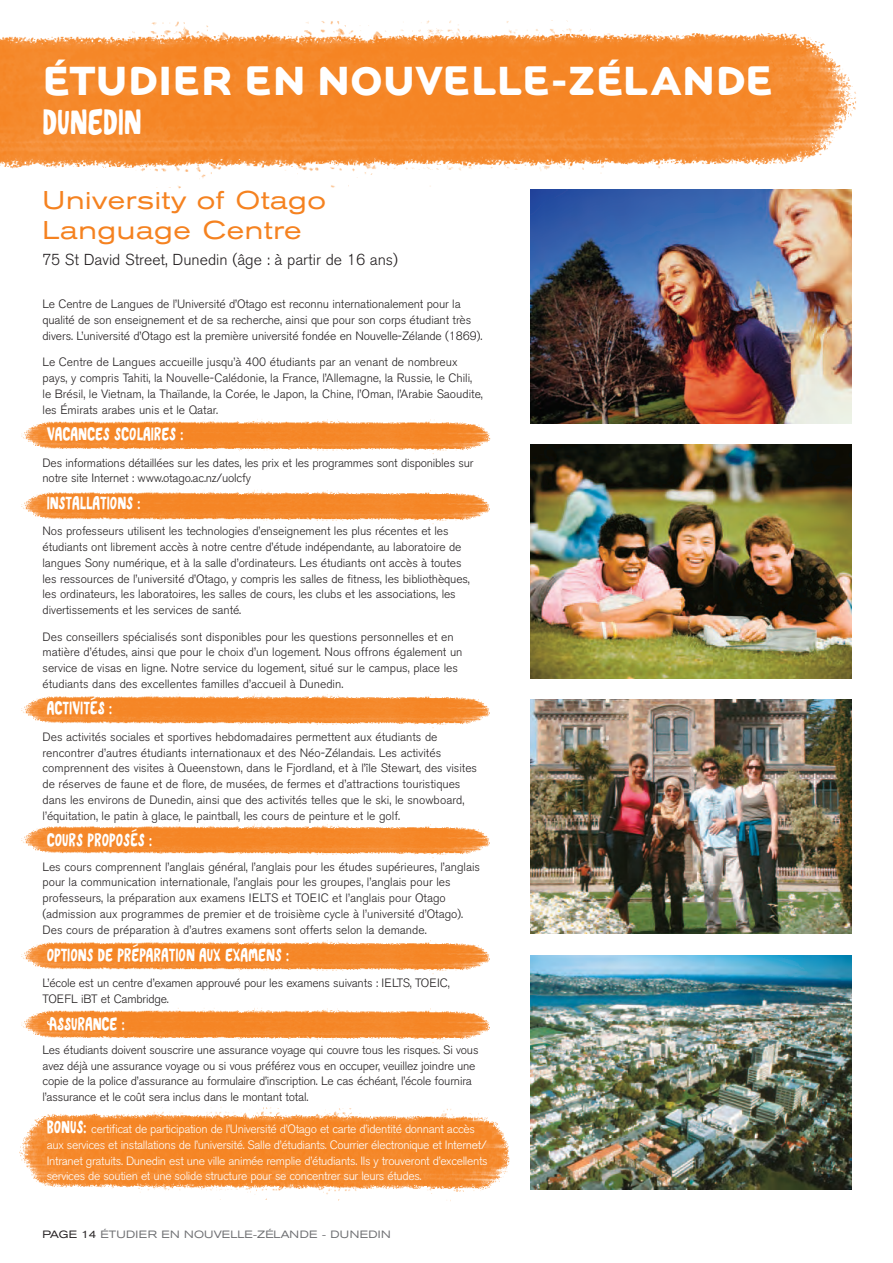
<style>
.page{position:relative;width:893px;height:1263px;background:#fff}
.page>*{position:absolute;margin:0;border:0;box-sizing:border-box;transform-origin:0 0}
.t1{font:42px "Fresh Take";color:#fff}
.t2{font:36px "airnzhand";color:#fff}
.t3{font:expanded 25.5px/30.6px "Akzidenz Grotesk BE";letter-spacing:.025em;color:#f58220}
.t4{font:18px "airnzhand";color:#fff}
.t5{font:300 15.75px "Akzidenz Grotesk BE";color:#231f20}
.t6{font:300 12px/15.8px "Akzidenz Grotesk BE";color:#231f20}
.t7{font:300 12px/15.8px "Akzidenz Grotesk BE";letter-spacing:-.025em;color:#fff}
.t8{font:expanded 10.5px "Akzidenz Grotesk BE";letter-spacing:.02em;color:#6c6d70}
.s1{font-family:"airnzhand";font-weight:400;font-size:18px}
.s2{color:#231f20}
</style>
<div class="page">
<img style="left:19px;top:1107px;width:551px;height:94px">
<img style="left:21px;top:419px;width:470px;height:35px">
<img style="left:21px;top:489px;width:469px;height:35px">
<img style="left:21px;top:693px;width:523px;height:35px">
<img style="left:21px;top:823px;width:469px;height:35px">
<img style="left:21px;top:939px;width:469px;height:35px">
<img style="left:21px;top:1008px;width:469px;height:35px">
<img style="left:0;top:20px;width:857px;height:177px">
<img style="left:530px;top:700px;width:321px;height:234px">
<img style="left:530px;top:445px;width:321px;height:234px">
<img style="left:530px;top:190px;width:321px;height:234px">
<img style="left:530px;top:955px;width:321px;height:234px">
<svg style="left:91px;top:697px;width:5px;height:4px"></svg>
<svg style="left:131px;top:829px;width:6px;height:3px"></svg>
<svg style="left:133px;top:944px;width:5px;height:3px"></svg>
<h1 class="t1" style="left:43px;top:56px;width:733px">ÉTUDIER EN NOUVELLE-ZÉLANDE</h1>
<h2 class="t2" style="left:43px;top:106px;width:98px">DUNEDIN</h2>
<h3 class="t3" style="left:43px;top:185px;width:285px">University of Otago<br>Language Centre</h3>
<h3 class="t5" style="left:43px;top:251px;width:357px">75 St David Street, Dunedin (âge : à partir de 16 ans)</h3>
<p class="t6" style="left:43px;top:297px;width:441px">Le Centre de Langues de l’Université d’Otago est reconnu internationalement pour la qualité de son enseignement et de sa recherche, ainsi que pour son corps étudiant très divers. L’université d’Otago est la première université fondée en Nouvelle-Zélande (1869).</p>
<p class="t6" style="left:43px;top:355px;width:442px">Le Centre de Langues accueille jusqu’à 400 étudiants par an venant de nombreux pays, y compris Tahiti, la Nouvelle-Calédonie, la France, l’Allemagne, la Russie, le Chili, le Brésil, le Vietnam, la Thaïlande, la Corée, le Japon, la Chine, l’Oman, l’Arabie Saoudite, les Émirats arabes unis et le Qatar.</p>
<h3 class="t4" style="left:47px;top:426px;width:138px">VACANCES SCOLAIRES :</h3>
<p class="t6" style="left:43px;top:455px;width:433px">Des informations détaillées sur les dates, les prix et les programmes sont disponibles sur notre site Internet : www.otago.ac.nz/uolcfy</p>
<h3 class="t4" style="left:47px;top:495px;width:95px">INSTALLATIONS :</h3>
<p class="t6" style="left:43px;top:524px;width:429px">Nos professeurs utilisent les technologies d’enseignement les plus récentes et les étudiants ont librement accès à notre centre d’étude indépendante, au laboratoire de langues Sony numérique, et à la salle d’ordinateurs. Les étudiants ont accès à toutes les ressources de l’université d’Otago, y compris les salles de fitness, les bibliothèques, les ordinateurs, les laboratoires, les salles de cours, les clubs et les associations, les divertissements et les services de santé.</p>
<p class="t6" style="left:43px;top:629px;width:422px">Des conseillers spécialisés sont disponibles pour les questions personnelles et en matière d’études, ainsi que pour le choix d’un logement. Nous offrons également un service de visas en ligne. Notre service du logement, situé sur le campus, place les étudiants dans des excellentes familles d’accueil à Dunedin.</p>
<h3 class="t4" style="left:47px;top:700px;width:67px">ACTIVITES :</h3>
<p class="t6" style="left:43px;top:729px;width:436px">Des activités sociales et sportives hebdomadaires permettent aux étudiants de rencontrer d’autres étudiants internationaux et des Néo-Zélandais. Les activités comprennent des visites à Queenstown, dans le Fjordland, et à l’île Stewart, des visites de réserves de faune et de flore, de musées, de fermes et d’attractions touristiques dans les environs de Dunedin, ainsi que des activités telles que le ski, le snowboard, l’équitation, le patin à glace, le paintball, les cours de peinture et le golf.</p>
<h3 class="t4" style="left:47px;top:832px;width:107px">COURS PROPOSES :</h3>
<p class="t6" style="left:43px;top:859px;width:439px">Les cours comprennent l’anglais général, l’anglais pour les études supérieures, l’anglais pour la communication internationale, l’anglais pour les groupes, l’anglais pour les professeurs, la préparation aux examens IELTS et TOEIC et l’anglais pour Otago (admission aux programmes de premier et de troisième cycle à l’université d’Otago).<br>Des cours de préparation à d’autres examens sont offerts selon la demande.</p>
<h3 class="t4" style="left:47px;top:947px;width:244px">OPTIONS DE PREPARATION AUX EXAMENS :</h3>
<p class="t6" style="left:43px;top:975px;width:409px">L’école est un centre d’examen approuvé pour les examens suivants : IELTS, TOEIC,<br>TOEFL iBT et Cambridge.</p>
<h3 class="t4" style="left:47px;top:1015px;width:79px">ASSURANCE :</h3>
<p class="t6" style="left:43px;top:1042px;width:437px">Les étudiants doivent souscrire une assurance voyage qui couvre tous les risques. Si vous avez déjà une assurance voyage ou si vous préférez vous en occuper, veuillez joindre une copie de la police d’assurance au formulaire d’inscription. Le cas échéant, l’école fournira l’assurance et le coût sera inclus dans le montant total.</p>
<p class="t7" style="left:47px;top:1121px;width:442px"><span class="s1">BONUS:</span> certificat de participation de l’Université d’Otago et carte d’identité donnant accès aux services et installations de l’université. Salle d’étudiants. Courrier électronique et Internet/ Intranet gratuits. Dunedin est une ville animée remplie d’étudiants. Ils y trouveront d’excellents services de soutien et une solide structure pour se concentrer sur leurs études.</p>
<p class="t8" style="left:43px;top:1228px;width:291px"><span class="s2">PAGE 14</span> ÉTUDIER EN NOUVELLE-ZÉLANDE - dunedin</p>
</div>
